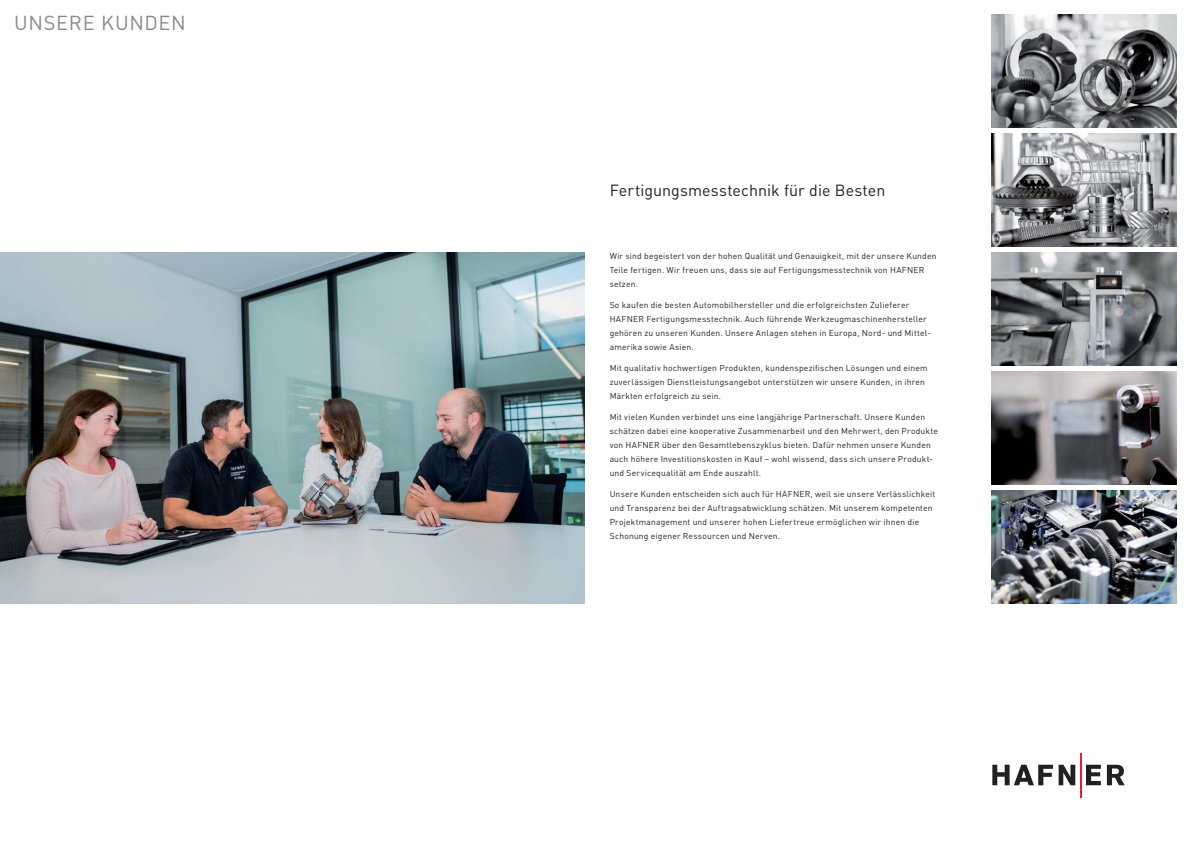
<style>
.page{position:relative;width:1191px;height:842px;background:#fff}
.page>*{position:absolute;margin:0;border:0;box-sizing:border-box;transform-origin:0 0}
.t1{font:20px "FFDIN";letter-spacing:.035em;color:#888a8d}
.t2{font:16px "FFDIN";letter-spacing:.005em;color:#231f20}
.t3{font:8.5px/14px "FFDIN";letter-spacing:.025em;color:#231f20}
</style>
<div class="page">
<img style="left:0;top:252px;width:584px;height:352px">
<svg style="left:992px;top:765px;width:83px;height:20px"></svg>
<svg style="left:1086px;top:765px;width:14px;height:20px"></svg>
<svg style="left:1106px;top:765px;width:18px;height:20px"></svg>
<hr style="left:1080px;top:753px;width:1px;height:44px;background:#ed1c24">
<img style="left:991px;top:14px;width:185px;height:114px">
<img style="left:991px;top:133px;width:185px;height:114px">
<img style="left:991px;top:252px;width:185px;height:114px">
<img style="left:991px;top:371px;width:185px;height:114px">
<img style="left:991px;top:490px;width:185px;height:114px">
<h1 class="t1" style="left:14px;top:16px;width:173px">UNSERE KUNDEN</h1>
<h2 class="t2" style="left:609px;top:184px;width:277px">Fertigungsmesstechnik für die Besten</h2>
<p class="t3" style="left:609px;top:250px;width:328px">Wir sind begeistert von der hohen Qualität und Genauigkeit, mit der unsere Kunden<br>Teile fertigen. Wir freuen uns, dass sie auf Fertigungsmesstechnik von HAFNER setzen.</p>
<p class="t3" style="left:609px;top:299px;width:323px">So kaufen die besten Automobilhersteller und die erfolgreichsten Zulieferer HAFNER Fertigungsmesstechnik. Auch führende Werkzeugmaschinenhersteller gehören zu unseren Kunden. Unsere Anlagen stehen in Europa, Nord- und Mittel&shy;amerika sowie Asien.</p>
<p class="t3" style="left:609px;top:362px;width:319px">Mit qualitativ hochwertigen Produkten, kundenspezifischen Lösungen und einem zuverlässigen Dienstleistungsangebot unterstützen wir unsere Kunden, in ihren<br>Märkten erfolgreich zu sein.</p>
<p class="t3" style="left:609px;top:411px;width:330px">Mit vielen Kunden verbindet uns eine langjährige Partnerschaft. Unsere Kunden schätzen dabei eine kooperative Zusammenarbeit und den Mehrwert, den Produkte von HAFNER über den Gesamtlebenszyklus bieten. Dafür nehmen unsere Kunden auch höhere Investitionskosten in Kauf – wohl wissend, dass sich unsere Produkt&shy;und Servicequalität am Ende auszahlt.</p>
<p class="t3" style="left:609px;top:488px;width:327px">Unsere Kunden entscheiden sich auch für HAFNER, weil sie unsere Verlässlichkeit und Transparenz bei der Auftragsabwicklung schätzen. Mit unserem kompetenten Projektmanagement und unserer hohen Liefertreue ermöglichen wir ihnen die Schonung eigener Ressourcen und Nerven.</p>
</div>
